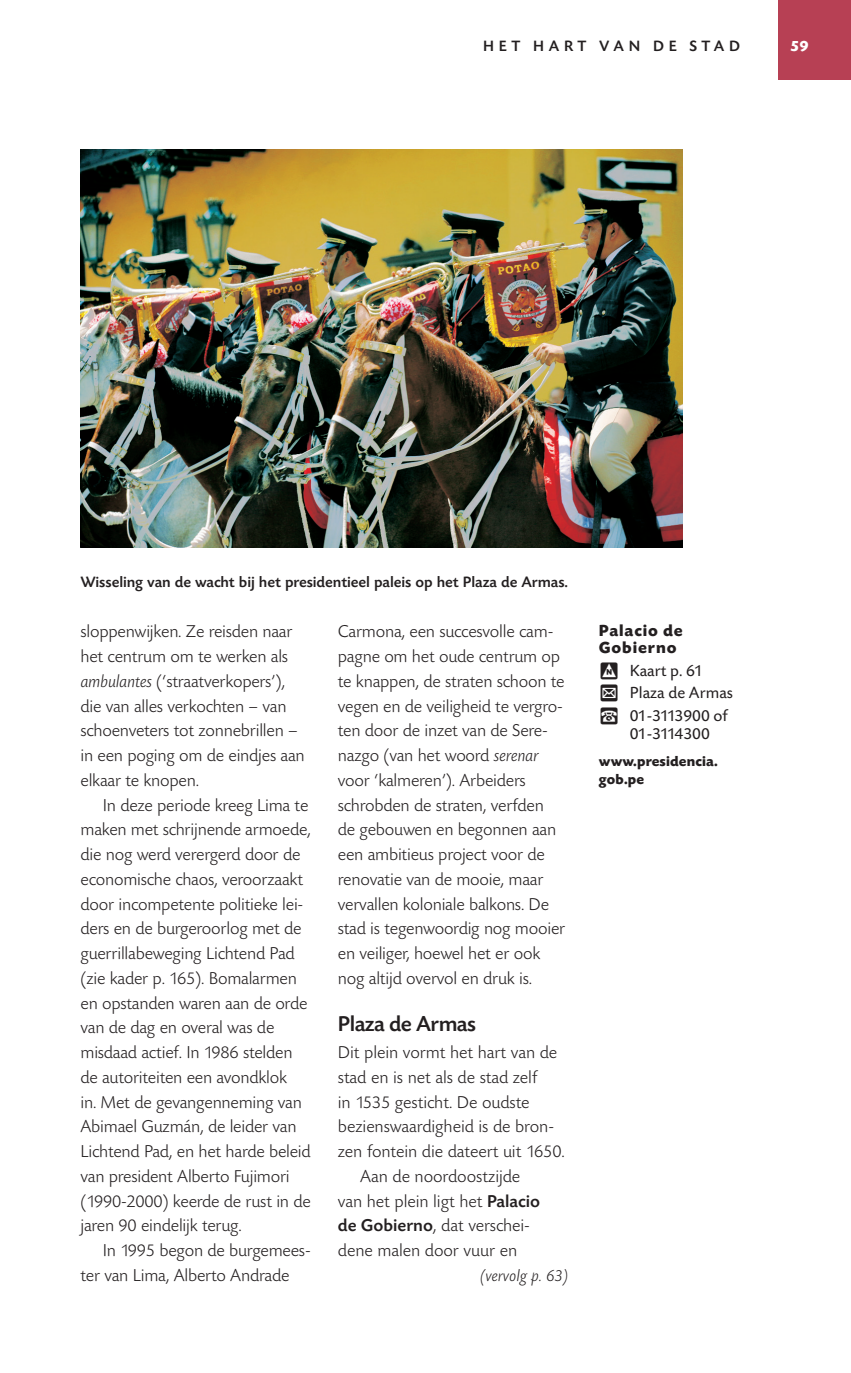
<style>
.page{position:relative;width:851px;height:1373px;background:#fff}
.page>*{position:absolute;margin:0;border:0;box-sizing:border-box;transform-origin:0 0}
.t1{font:500 22.5px "Today SBOP";letter-spacing:-.025em;color:#231f20}
.t2{font:300 18px/24.8px "Today SBOP";letter-spacing:-.015em;color:#231f20}
.t3{font:16.88px/22.5px "Today SBOP";color:#231f20}
.t4{font:700 16.88px/16.9px "Today SBOP";letter-spacing:.05em;color:#231f20}
.t5{font:italic 300 16.88px "Today SBOP";letter-spacing:-.005em;color:#231f20}
.t6{font:16.88px "Today SBOP";letter-spacing:-.06em;color:#231f20}
.t7{font:500 15.75px "Today SBOP";letter-spacing:-.005em;color:#231f20}
.t8{font:500 15.75px "Today SBOP";letter-spacing:.36em;color:#231f20}
.t9{font:700 15.75px "Today SBOP";color:#fff}
.t10{font:700 14.62px/18px "Today SBOP";letter-spacing:.01em;color:#231f20}
.s1{font-style:italic}
.s2{font-weight:500}
</style>
<div class="page">
<div style="left:778px;top:0;width:72px;height:79px;background:#b74054"></div>
<img style="left:80px;top:149px;width:602px;height:398px">
<p class="t8" style="left:483px;top:37px;width:182px">Het hart van de</p>
<p class="t7" style="left:689px;top:37px;width:50px">stad</p>
<p class="t9" style="left:789px;top:37px;width:20px">59</p>
<p class="t7" style="left:80px;top:573px;width:489px">Wisseling van de wacht bij het presidentieel paleis op het Plaza de Armas.</p>
<p class="t2" style="left:80px;top:620px;width:213px">sloppenwijken. Ze reisden naar</p>
<p class="t2" style="left:80px;top:644px;width:209px">het centrum om te werken als</p>
<p class="t2" style="left:80px;top:669px;width:206px"><span class="s1">ambulantes</span> (‘straatverkopers’),</p>
<p class="t2" style="left:80px;top:694px;width:207px">die van alles verkochten – van</p>
<p class="t2" style="left:80px;top:719px;width:219px">schoenveters tot zonnebrillen –</p>
<p class="t2" style="left:80px;top:743px;width:226px">in een poging om de eindjes aan</p>
<p class="t2" style="left:80px;top:768px;width:120px">elkaar te knopen.</p>
<p class="t2" style="left:103px;top:793px;width:207px">In deze periode kreeg Lima te</p>
<p class="t2" style="left:80px;top:818px;width:232px">maken met schrijnende armoede,</p>
<p class="t2" style="left:80px;top:842px;width:221px">die nog werd verergerd door de</p>
<p class="t2" style="left:80px;top:867px;width:224px">economische chaos, veroorzaakt</p>
<p class="t2" style="left:80px;top:892px;width:224px">door incompetente politieke lei-</p>
<p class="t2" style="left:80px;top:917px;width:222px">ders en de burgeroorlog met de</p>
<p class="t2" style="left:80px;top:941px;width:216px">guerrillabeweging Lichtend Pad</p>
<p class="t2" style="left:80px;top:966px;width:218px">(zie kader p. 165). Bomalarmen</p>
<p class="t2" style="left:80px;top:991px;width:228px">en opstanden waren aan de orde</p>
<p class="t2" style="left:80px;top:1016px;width:195px">van de dag en overal was de</p>
<p class="t2" style="left:80px;top:1040px;width:213px">misdaad actief. In 1986 stelden</p>
<p class="t2" style="left:80px;top:1065px;width:208px">de autoriteiten een avondklok</p>
<p class="t2" style="left:80px;top:1090px;width:223px">in. Met de gevangenneming van</p>
<p class="t2" style="left:80px;top:1115px;width:217px">Abimael Guzmán, de leider van</p>
<p class="t2" style="left:80px;top:1139px;width:232px">Lichtend Pad, en het harde beleid</p>
<p class="t2" style="left:80px;top:1164px;width:211px">van president Alberto Fujimori</p>
<p class="t2" style="left:80px;top:1189px;width:232px">(1990-2000) keerde de rust in de</p>
<p class="t2" style="left:80px;top:1214px;width:163px">jaren 90 eindelijk terug.</p>
<p class="t2" style="left:103px;top:1238px;width:209px">In 1995 begon de burgemees-</p>
<p class="t2" style="left:80px;top:1263px;width:210px">ter van Lima, Alberto Andrade</p>
<p class="t2" style="left:338px;top:620px;width:229px">Carmona, een succesvolle cam&shy;pagne om het oude centrum op te knappen, de straten schoon te vegen en de veiligheid te vergro&shy;ten door de inzet van de Sere&shy;nazgo (van het woord <span class="s1">serenar </span>voor ‘kalmeren’). Arbeiders schrobden de straten, verfden de gebouwen en begonnen aan een ambitieus project voor de renovatie van de mooie, maar vervallen koloniale balkons. De stad is tegenwoordig nog mooier en veiliger, hoewel het er ook nog altijd overvol en druk is.</p>
<p class="t1" style="left:338px;top:1012px;width:139px">Plaza de Armas</p>
<p class="t2" style="left:338px;top:1040px;width:221px">Dit plein vormt het hart van de</p>
<p class="t2" style="left:338px;top:1065px;width:201px">stad en is net als de stad zelf</p>
<p class="t2" style="left:338px;top:1090px;width:193px">in 1535 gesticht. De oudste</p>
<p class="t2" style="left:338px;top:1115px;width:217px">bezienswaardigheid is de bron-</p>
<p class="t2" style="left:338px;top:1139px;width:228px">zen fontein die dateert uit 1650.</p>
<p class="t2" style="left:360px;top:1164px;width:161px">Aan de noordoostzijde</p>
<p class="t2" style="left:338px;top:1189px;width:204px">van het plein ligt het <span class="s2">Palacio</span></p>
<p class="t2" style="left:338px;top:1214px;width:193px"><span class="s2">de Gobierno</span>, dat verschei-</p>
<p class="t2" style="left:338px;top:1238px;width:181px">dene malen door vuur en</p>
<p class="t5" style="left:480px;top:1266px;width:89px">(vervolg p. 63)</p>
<p class="t4" style="left:598px;top:623px;width:85px">Palacio de<br>Gobierno</p>
<p class="t3" style="left:629px;top:660px;width:104px">Kaart p. 61<br>Plaza de Armas<br>01-3113900 of</p>
<p class="t6" style="left:629px;top:724px;width:81px">01-3114300</p>
<p class="t10" style="left:598px;top:752px;width:120px">www.presidencia. gob.pe</p>
</div>
